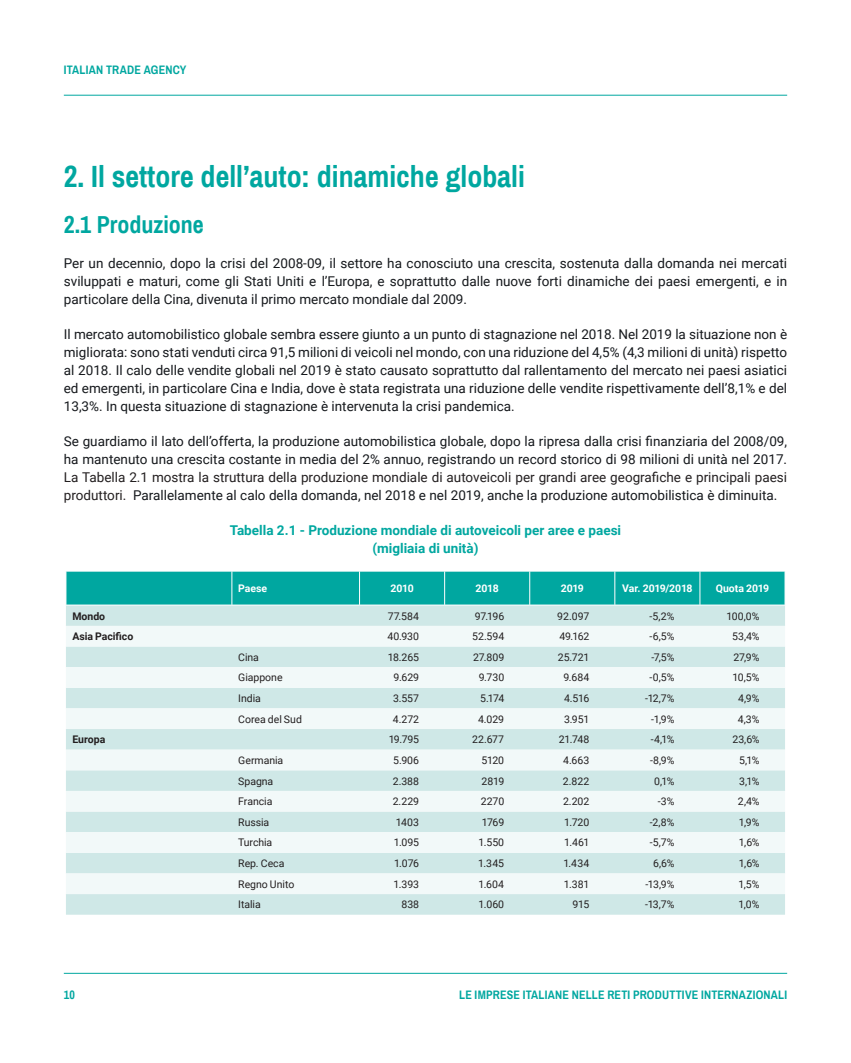
<style>
.page{position:relative;width:851px;height:1063px;background:#fff}
.page>*{position:absolute;margin:0;border:0;box-sizing:border-box;transform-origin:0 0}
.t1{font:700 30px "Archivo Narrow";color:#00a7a0}
.t2{font:700 24px "Archivo Narrow";color:#00a7a0}
.t3{font:13.5px/18px "Roboto";color:#15181c;text-align:justify}
.t4{font:13.5px/18px "Roboto";color:#231f20}
.t5{font:700 13.5px/18px "Roboto";color:#00a7a0;text-align:center}
.t6{font:700 12px "Archivo Narrow";letter-spacing:.015em;color:#00a7a0}
.t7{font:10.5px "Roboto";letter-spacing:-.005em;color:#231f20}
.t8{font:700 10.5px "Roboto";letter-spacing:-.01em;color:#fff}
.t9{font:700 10.5px "Roboto";color:#231f20}
.s1{color:#15181c}
</style>
<div class="page">
<hr style="left:64px;top:95px;width:723px;height:1px;background:#00a7a0">
<hr style="left:64px;top:973px;width:723px;height:1px;background:#00a7a0">
<div style="left:67px;top:572px;width:717px;height:33px;background:#00a7a0"></div>
<div style="left:66px;top:606px;width:718px;height:309px;background:#cfe8e7"></div>
<svg style="left:66px;top:626px;width:718px;height:268px;fill:#f2f9f9"></svg>
<hr style="left:231px;top:571px;width:1px;height:34px;background:#fff">
<hr style="left:359px;top:571px;width:1px;height:34px;background:#fff">
<hr style="left:444px;top:571px;width:1px;height:34px;background:#fff">
<hr style="left:529px;top:571px;width:1px;height:34px;background:#fff">
<hr style="left:614px;top:571px;width:1px;height:34px;background:#fff">
<hr style="left:699px;top:571px;width:1px;height:34px;background:#fff">
<p class="t6" style="left:64px;top:63px;width:124px">ITALIAN TRADE AGENCY</p>
<h1 class="t1" style="left:64px;top:158px;width:462px">2. Il settore dell’auto: dinamiche globali</h1>
<h2 class="t2" style="left:64px;top:210px;width:141px">2.1 Produzione</h2>
<p class="t3" style="left:64px;top:254px;width:724px">Per un decennio, dopo la crisi del 2008-09, il settore ha conosciuto una crescita, sostenuta dalla domanda nei mercati sviluppati e maturi, come gli Stati Uniti e l’Europa, e soprattutto dalle nuove forti dinamiche dei paesi emergenti, e in particolare della Cina, divenuta il primo mercato mondiale dal 2009.</p>
<p class="t3" style="left:64px;top:325px;width:724px">Il mercato automobilistico globale sembra essere giunto a un punto di stagnazione nel 2018. Nel 2019 la situazione non è migliorata: sono stati venduti circa 91,5 milioni di veicoli nel mondo, con una riduzione del 4,5% (4,3 milioni di unità) rispetto al 2018. Il calo delle vendite globali nel 2019 è stato causato soprattutto dal rallentamento del mercato nei paesi asiatici ed emergenti, in particolare Cina e India, dove è stata registrata una riduzione delle vendite rispettivamente dell’8,1% e del 13,3%. In questa situazione di stagnazione è intervenuta la crisi pandemica.</p>
<p class="t3" style="left:64px;top:432px;width:724px">Se guardiamo il lato dell’offerta, la produzione automobilistica globale, dopo la ripresa dalla crisi finanziaria del 2008/09, ha mantenuto una crescita costante in media del 2% annuo, registrando un record storico di 98 milioni di unità nel 2017.</p>
<p class="t4" style="left:64px;top:468px;width:724px">La Tabella 2.1 mostra la struttura della produzione mondiale di autoveicoli per grandi aree geografiche e principali paesi produttori. <span class="s1">Parallelamente al calo della domanda, nel 2018 e nel 2019, anche la produzione automobilistica è diminuita.</span></p>
<p class="t5" style="left:230px;top:521px;width:393px">Tabella 2.1 - Produzione mondiale di autoveicoli per aree e paesi (migliaia di unità)</p>
<p class="t8" style="left:238px;top:581px;width:30px">Paese</p>
<p class="t8" style="left:390px;top:581px;width:25px">2010</p>
<p class="t8" style="left:475px;top:581px;width:25px">2018</p>
<p class="t8" style="left:560px;top:581px;width:25px">2019</p>
<p class="t8" style="left:622px;top:581px;width:72px">Var. 2019/2018</p>
<p class="t8" style="left:715px;top:581px;width:55px">Quota 2019</p>
<p class="t9" style="left:72px;top:608px;width:34px">Mondo</p>
<p class="t7" style="left:387px;top:608px;width:33px">77.584</p>
<p class="t7" style="left:475px;top:608px;width:31px">97.196</p>
<p class="t7" style="left:557px;top:608px;width:33px">92.097</p>
<p class="t7" style="left:649px;top:608px;width:26px">-5,2%</p>
<p class="t7" style="left:726px;top:608px;width:35px">100,0%</p>
<p class="t9" style="left:72px;top:629px;width:62px">Asia Pacifico</p>
<p class="t7" style="left:387px;top:629px;width:33px">40.930</p>
<p class="t7" style="left:472px;top:629px;width:33px">52.594</p>
<p class="t7" style="left:559px;top:629px;width:31px">49.162</p>
<p class="t7" style="left:649px;top:629px;width:26px">-6,5%</p>
<p class="t7" style="left:732px;top:629px;width:29px">53,4%</p>
<p class="t7" style="left:238px;top:650px;width:22px">Cina</p>
<p class="t7" style="left:387px;top:650px;width:33px">18.265</p>
<p class="t7" style="left:473px;top:650px;width:33px">27.809</p>
<p class="t7" style="left:558px;top:650px;width:33px">25.721</p>
<p class="t7" style="left:651px;top:650px;width:24px">-7,5%</p>
<p class="t7" style="left:733px;top:650px;width:28px">27,9%</p>
<p class="t7" style="left:238px;top:670px;width:46px">Giappone</p>
<p class="t7" style="left:393px;top:670px;width:27px">9.629</p>
<p class="t7" style="left:478px;top:670px;width:27px">9.730</p>
<p class="t7" style="left:563px;top:670px;width:27px">9.684</p>
<p class="t7" style="left:649px;top:670px;width:26px">-0,5%</p>
<p class="t7" style="left:732px;top:670px;width:28px">10,5%</p>
<p class="t7" style="left:238px;top:691px;width:24px">India</p>
<p class="t7" style="left:393px;top:691px;width:28px">3.557</p>
<p class="t7" style="left:480px;top:691px;width:26px">5.174</p>
<p class="t7" style="left:564px;top:691px;width:27px">4.516</p>
<p class="t7" style="left:645px;top:691px;width:31px">-12,7%</p>
<p class="t7" style="left:738px;top:691px;width:23px">4,9%</p>
<p class="t7" style="left:238px;top:712px;width:65px">Corea del Sud</p>
<p class="t7" style="left:393px;top:712px;width:28px">4.272</p>
<p class="t7" style="left:478px;top:712px;width:28px">4.029</p>
<p class="t7" style="left:564px;top:712px;width:27px">3.951</p>
<p class="t7" style="left:651px;top:712px;width:25px">-1,9%</p>
<p class="t7" style="left:737px;top:712px;width:23px">4,3%</p>
<p class="t9" style="left:72px;top:732px;width:34px">Europa</p>
<p class="t7" style="left:388px;top:732px;width:32px">19.795</p>
<p class="t7" style="left:472px;top:732px;width:33px">22.677</p>
<p class="t7" style="left:558px;top:732px;width:32px">21.748</p>
<p class="t7" style="left:650px;top:732px;width:25px">-4,1%</p>
<p class="t7" style="left:732px;top:732px;width:29px">23,6%</p>
<p class="t7" style="left:238px;top:753px;width:46px">Germania</p>
<p class="t7" style="left:393px;top:753px;width:27px">5.906</p>
<p class="t7" style="left:481px;top:753px;width:24px">5120</p>
<p class="t7" style="left:563px;top:753px;width:28px">4.663</p>
<p class="t7" style="left:650px;top:753px;width:26px">-8,9%</p>
<p class="t7" style="left:739px;top:753px;width:22px">5,1%</p>
<p class="t7" style="left:238px;top:773px;width:37px">Spagna</p>
<p class="t7" style="left:393px;top:773px;width:28px">2.388</p>
<p class="t7" style="left:481px;top:773px;width:24px">2819</p>
<p class="t7" style="left:563px;top:773px;width:28px">2.822</p>
<p class="t7" style="left:654px;top:773px;width:22px">0,1%</p>
<p class="t7" style="left:739px;top:773px;width:22px">3,1%</p>
<p class="t7" style="left:238px;top:794px;width:36px">Francia</p>
<p class="t7" style="left:392px;top:794px;width:28px">2.229</p>
<p class="t7" style="left:480px;top:794px;width:25px">2270</p>
<p class="t7" style="left:563px;top:794px;width:28px">2.202</p>
<p class="t7" style="left:657px;top:794px;width:18px">-3%</p>
<p class="t7" style="left:737px;top:794px;width:23px">2,4%</p>
<p class="t7" style="left:238px;top:815px;width:32px">Russia</p>
<p class="t7" style="left:396px;top:815px;width:25px">1403</p>
<p class="t7" style="left:481px;top:815px;width:24px">1769</p>
<p class="t7" style="left:564px;top:815px;width:27px">1.720</p>
<p class="t7" style="left:649px;top:815px;width:26px">-2,8%</p>
<p class="t7" style="left:738px;top:815px;width:22px">1,9%</p>
<p class="t7" style="left:238px;top:835px;width:36px">Turchia</p>
<p class="t7" style="left:393px;top:835px;width:27px">1.095</p>
<p class="t7" style="left:478px;top:835px;width:27px">1.550</p>
<p class="t7" style="left:564px;top:835px;width:27px">1.461</p>
<p class="t7" style="left:649px;top:835px;width:26px">-5,7%</p>
<p class="t7" style="left:738px;top:835px;width:22px">1,6%</p>
<p class="t7" style="left:238px;top:856px;width:48px">Rep. Ceca</p>
<p class="t7" style="left:394px;top:856px;width:27px">1.076</p>
<p class="t7" style="left:478px;top:856px;width:27px">1.345</p>
<p class="t7" style="left:563px;top:856px;width:27px">1.434</p>
<p class="t7" style="left:653px;top:856px;width:23px">6,6%</p>
<p class="t7" style="left:738px;top:856px;width:22px">1,6%</p>
<p class="t7" style="left:238px;top:877px;width:58px">Regno Unito</p>
<p class="t7" style="left:393px;top:877px;width:27px">1.393</p>
<p class="t7" style="left:478px;top:877px;width:27px">1.604</p>
<p class="t7" style="left:563px;top:877px;width:27px">1.381</p>
<p class="t7" style="left:645px;top:877px;width:30px">-13,9%</p>
<p class="t7" style="left:738px;top:877px;width:23px">1,5%</p>
<p class="t7" style="left:238px;top:897px;width:24px">Italia</p>
<p class="t7" style="left:401px;top:897px;width:19px">838</p>
<p class="t7" style="left:478px;top:897px;width:27px">1.060</p>
<p class="t7" style="left:572px;top:897px;width:18px">915</p>
<p class="t7" style="left:645px;top:897px;width:31px">-13,7%</p>
<p class="t7" style="left:738px;top:897px;width:23px">1,0%</p>
<p class="t6" style="left:64px;top:988px;width:13px">10</p>
<p class="t6" style="left:459px;top:988px;width:329px">LE IMPRESE ITALIANE NELLE RETI PRODUTTIVE INTERNAZIONALI</p>
</div>
